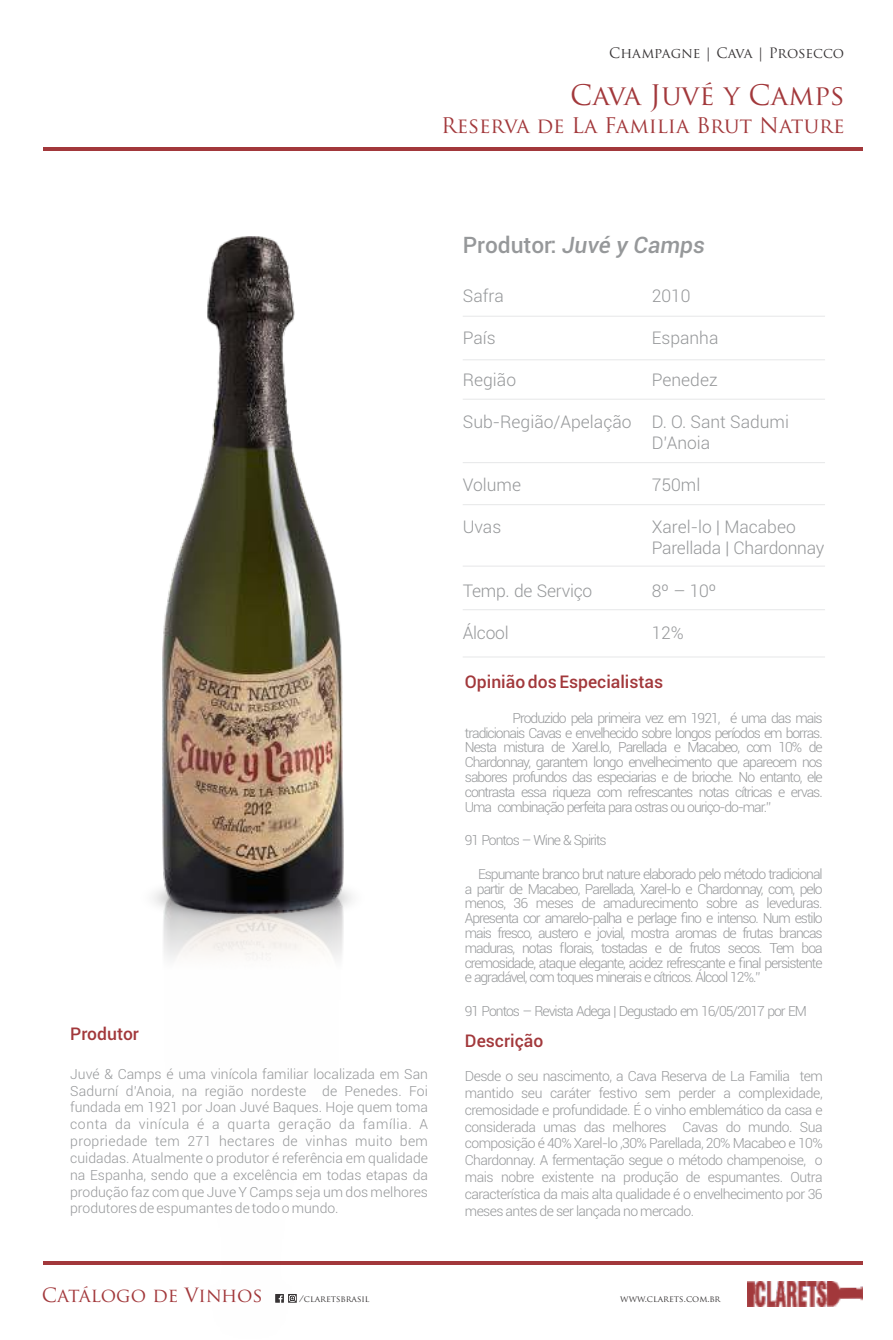
<style>
.page{position:relative;width:893px;height:1340px;background:#fff}
.page>*{position:absolute;margin:0;border:0;box-sizing:border-box;transform-origin:0 0}
.t1{font:27.65px "Trajan Pro";color:#a2383b}
.t2{font:italic 500 22.75px "Roboto";color:#96989a}
.t3{font:21px "Trajan Pro";color:#a2383b}
.t4{font:19.07px "Trajan Pro";letter-spacing:-.01em;color:#a2383b}
.t5{font:300 17.5px/21px "Roboto";color:#96989a}
.t6{font:500 17.5px "Roboto";color:#a2383b}
.t7{font:300 14px/16.8px "Roboto";letter-spacing:-.075em;color:#96989a;text-align:justify}
.t8{font:14px "Trajan Pro";color:#373435}
.t9{font:8.75px "Trajan Pro";color:#373435}
.s1{font-style:normal}
</style>
<div class="page">
<img style="left:747px;top:1281px;width:115px;height:25px">
<hr style="left:43px;top:1261px;width:819px;height:3px;background:#a2383b">
<hr style="left:43px;top:147px;width:819px;height:4px;background:#a2383b">
<img style="left:162px;top:929px;width:181px;height:374px">
<img style="left:153px;top:866px;width:199px;height:63px">
<img style="left:162px;top:236px;width:181px;height:677px">
<hr style="left:463px;top:316px;width:362px;height:1px;background:#e6e7e8">
<hr style="left:463px;top:359px;width:362px;height:1px;background:#e6e7e8">
<hr style="left:463px;top:399px;width:362px;height:1px;background:#e6e7e8">
<hr style="left:463px;top:462px;width:362px;height:1px;background:#e6e7e8">
<hr style="left:463px;top:504px;width:362px;height:1px;background:#e6e7e8">
<hr style="left:463px;top:565px;width:362px;height:1px;background:#e6e7e8">
<hr style="left:463px;top:609px;width:362px;height:1px;background:#e6e7e8">
<hr style="left:463px;top:656px;width:362px;height:1px;background:#e6e7e8">
<p class="t8" style="left:609px;top:47px;width:236px">Champagne | Cava | Prosecco</p>
<h1 class="t1" style="left:570px;top:84px;width:276px">Cava Juvé y Camps</h1>
<h3 class="t3" style="left:441px;top:117px;width:405px">Reserva de La Familia Brut Nature</h3>
<h2 class="t2" style="left:463px;top:236px;width:244px"><span class="s1">Produtor:</span> Juvé y Camps</h2>
<p class="t5" style="left:463px;top:287px;width:42px">Safra</p>
<p class="t5" style="left:652px;top:287px;width:40px">2010</p>
<p class="t5" style="left:463px;top:329px;width:34px">País</p>
<p class="t5" style="left:652px;top:329px;width:68px">Espanha</p>
<p class="t5" style="left:463px;top:371px;width:55px">Região</p>
<p class="t5" style="left:652px;top:371px;width:67px">Penedez</p>
<p class="t5" style="left:652px;top:413px;width:139px;text-indent:-189px">Sub-Região/Apelação D. O. Sant Sadumi<br>D’Anoia</p>
<p class="t5" style="left:463px;top:476px;width:60px">Volume</p>
<p class="t5" style="left:652px;top:476px;width:50px">750ml</p>
<p class="t5" style="left:463px;top:518px;width:40px">Uvas</p>
<p class="t5" style="left:652px;top:519px;width:174px;line-height:20.3px">Xarel-lo | Macabeo<br>Parellada | Chardonnay</p>
<p class="t5" style="left:463px;top:581px;width:131px">Temp. de Serviço</p>
<p class="t5" style="left:652px;top:581px;width:66px">8º – 10º</p>
<p class="t5" style="left:463px;top:623px;width:47px">Álcool</p>
<p class="t5" style="left:652px;top:623px;width:33px">12%</p>
<p class="t6" style="left:70px;top:1027px;width:70px">Produtor</p>
<p class="t7" style="left:70px;top:1066px;width:359px">Juvé &amp; Camps é uma vinícola familiar localizada em San Sadurní d’Anoia, na região nordeste de Penedes. Foi fundada em 1921 por Joan Juvé Baques. Hoje quem toma conta da vinícula é a quarta geração da família. A propriedade tem 271 hectares de vinhas muito bem cuidadas. Atualmente o produtor é referência em qualidade na Espanha, sendo que a excelência em todas etapas da produção faz com que Juve Y Camps seja um dos melhores produtores de espumantes de todo o mundo.</p>
<p class="t6" style="left:465px;top:675px;width:200px">Opinião dos Especialistas</p>
<p class="t7" style="left:465px;top:712px;width:359px;line-height:14.7px;text-indent:48px">Produzido pela primeira vez em 1921, é uma das mais tradicionais Cavas e envelhecido sobre longos períodos em borras.<br>Nesta mistura de Xarel.lo, Parellada e Macabeo, com 10% de Chardonnay, garantem longo envelhecimento que aparecem nos sabores profundos das especiarias e de brioche. No entanto, ele contrasta essa riqueza com refrescantes notas cítricas e ervas.<br>Uma combinação perfeita para ostras ou ouriço-do-mar.”</p>
<p class="t7" style="left:465px;top:833px;width:143px">91 Pontos – Wine &amp; Spirits</p>
<p class="t7" style="left:465px;top:867px;width:359px;line-height:14.7px;text-indent:13px">Espumante branco brut nature elaborado pelo método tradicional a partir de Macabeo, Parellada, Xarel-lo e Chardonnay, com, pelo menos, 36 meses de amadurecimento sobre as leveduras.<br>Apresenta cor amarelo-palha e perlage fino e intenso. Num estilo mais fresco, austero e jovial, mostra aromas de frutas brancas maduras, notas florais, tostadas e de frutos secos. Tem boa cremosidade, ataque elegante, acidez refrescante e final persistente e agradável, com toques minerais e cítricos. Álcool 12%.”</p>
<p class="t7" style="left:465px;top:1004px;width:344px">91 Pontos – Revista Adega | Degustado em 16/05/2017 por EM</p>
<p class="t6" style="left:465px;top:1033px;width:80px">Descrição</p>
<p class="t7" style="left:465px;top:1069px;width:359px">Desde o seu nascimento, a Cava Reserva de La Familia tem mantido seu caráter festivo sem perder a complexidade, cremosidade e profundidade. É o vinho emblemático da casa e considerada umas das melhores Cavas do mundo. Sua composição é 40% Xarel-lo ,30% Parellada, 20% Macabeo e 10% Chardonnay. A fermentação segue o método champenoise, o mais nobre existente na produção de espumantes. Outra característica da mais alta qualidade é o envelhecimento por 36 meses antes de ser lançada no mercado.</p>
<h3 class="t4" style="left:42px;top:1287px;width:222px">Catálogo de Vinhos</h3>
<p class="t9" style="left:299px;top:1294px;width:72px">/claretsbrasil</p>
<p class="t9" style="left:620px;top:1294px;width:102px">www.clarets.com.br</p>
</div>
